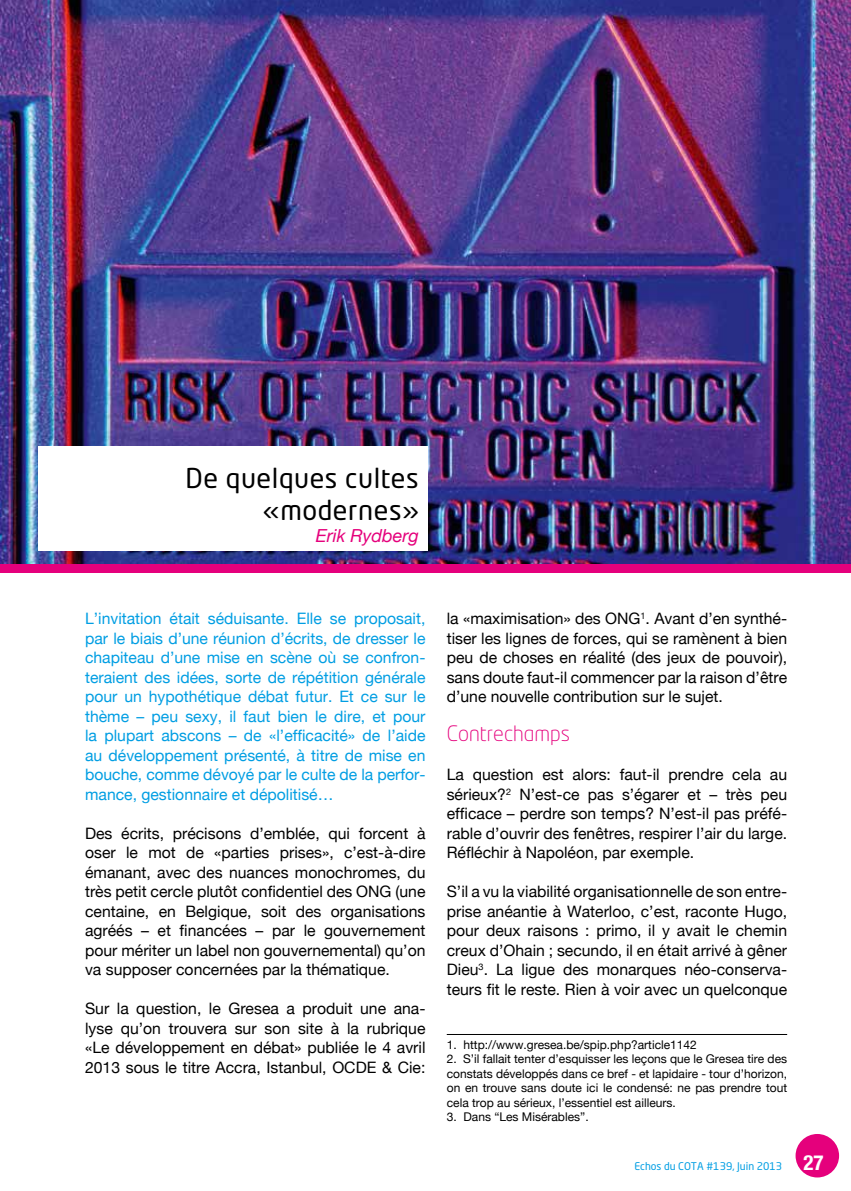
<style>
.page{position:relative;width:851px;height:1191px;background:#fff}
.page>*{position:absolute;margin:0;border:0;box-sizing:border-box;transform-origin:0 0}
.t1{font:27px/32.4px "Neo Tech Std";letter-spacing:.02em;color:#000;text-align:right}
.t2{font:300 21px "Neo Tech Std";color:#e5007c}
.t3{font:italic 18px "Helvetica Neue";color:#e5007c}
.t4{font:15.75px/19.5px "Helvetica Neue";color:#000;text-align:justify}
.t5{font:15.75px/19.5px "Helvetica Neue";color:#009ee3;text-align:justify}
.t6{font:12px/14.4px "Helvetica Neue";color:#000;text-align:justify}
.t7{font:10.5px "Neo Sans Std";color:#009ee3}
.s1{font-family:"Helvetica Neue";font-weight:700;font-stretch:condensed;font-size:21px;color:#fff}
</style>
<div class="page">
<div style="left:795px;top:1134px;width:44px;height:43px;background:#e5007c;border-radius:50%"></div>
<hr style="left:446px;top:1034px;width:341px;height:1px;background:#000">
<img style="left:0;top:0;width:850px;height:565px">
<div style="left:0;top:565px;width:850px;height:8px;background:#e5007c"></div>
<div style="left:38px;top:446px;width:389px;height:104px;background:#fff"></div>
<h1 class="t1" style="left:185px;top:461px;width:235px">De quelques cultes «modernes»</h1>
<p class="t3" style="left:316px;top:522px;width:104px">Erik Rydberg</p>
<p class="t5" style="left:85px;top:610px;width:342px">L’invitation était séduisante. Elle se proposait, par le biais d’une réunion d’écrits, de dresser le chapiteau d’une mise en scène où se confron&shy;teraient des idées, sorte de répétition générale pour un hypothétique débat futur. Et ce sur le thème – peu sexy, il faut bien le dire, et pour la plupart abscons – de «l’efficacité» de l’aide au développement présenté, à titre de mise en bouche, comme dévoyé par le culte de la perfor&shy;mance, gestionnaire et dépolitisé…</p>
<p class="t4" style="left:85px;top:824px;width:342px">Des écrits, précisons d’emblée, qui forcent à oser le mot de «parties prises», c’est-à-dire émanant, avec des nuances monochromes, du très petit cercle plutôt confidentiel des ONG (une centaine, en Belgique, soit des organisations agréés – et financées – par le gouvernement pour mériter un label non gouvernemental) qu’on va supposer concernées par la thématique.</p>
<p class="t4" style="left:85px;top:1000px;width:342px">Sur la question, le Gresea a produit une ana&shy;lyse qu’on trouvera sur son site à la rubrique «Le développement en débat» publiée le 4 avril 2013 sous le titre Accra, Istanbul, OCDE &amp; Cie:</p>
<p class="t4" style="left:446px;top:610px;width:342px">la «maximisation» des ONG<sup>1</sup>. Avant d’en synthé&shy;tiser les lignes de forces, qui se ramènent à bien peu de choses en réalité (des jeux de pouvoir), sans doute faut-il commencer par la raison d’être d’une nouvelle contribution sur le sujet.</p>
<h2 class="t2" style="left:446px;top:721px;width:125px">Contrechamps</h2>
<p class="t4" style="left:446px;top:766px;width:342px">La question est alors: faut-il prendre cela au sérieux?<sup>2</sup> N’est-ce pas s’égarer et – très peu efficace – perdre son temps? N’est-il pas préfé&shy;rable d’ouvrir des fenêtres, respirer l’air du large.<br>Réfléchir à Napoléon, par exemple.</p>
<p class="t4" style="left:446px;top:883px;width:342px">S’il a vu la viabilité organisationnelle de son entre&shy;prise anéantie à Waterloo, c’est, raconte Hugo, pour deux raisons : primo, il y avait le chemin creux d’Ohain ; secundo, il en était arrivé à gêner Dieu<sup>3</sup>. La ligue des monarques néo-conserva&shy;teurs fit le reste. Rien à voir avec un quelconque</p>
<p class="t6" style="left:446px;top:1038px;width:252px">1. http://www.gresea.be/spip.php?article1142</p>
<p class="t6" style="left:446px;top:1052px;width:342px">2. S’il fallait tenter d’esquisser les leçons que le Gresea tire des constats développés dans ce bref - et lapidaire - tour d’horizon, on en trouve sans doute ici le condensé: ne pas prendre tout cela trop au sérieux, l’essentiel est ailleurs.</p>
<p class="t6" style="left:446px;top:1110px;width:143px">3. Dans “Les Misérables”.</p>
<p class="t7" style="left:634px;top:1160px;width:190px">Echos du COTA #139, Juin 2013 <span class="s1">27</span></p>
</div>
